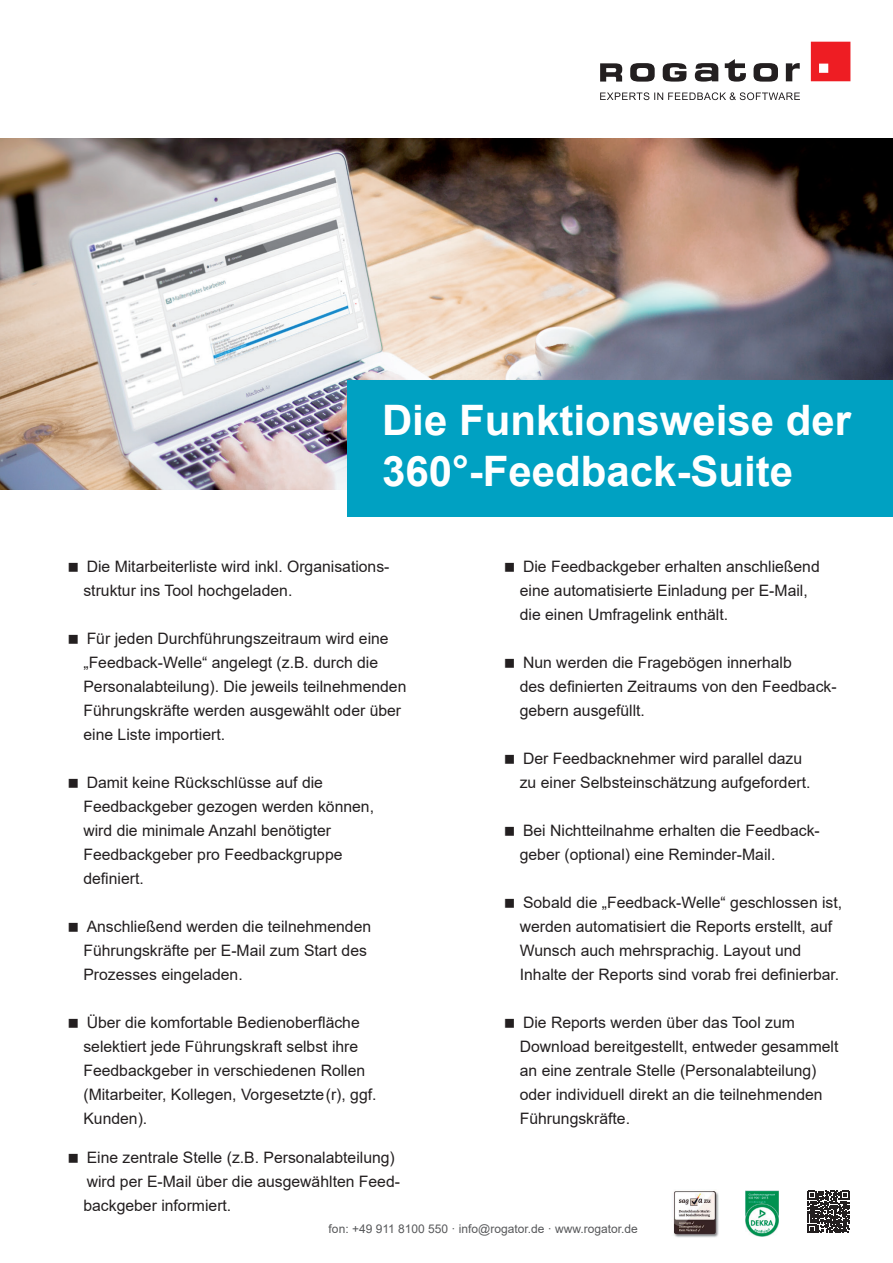
<style>
.page{position:relative;width:893px;height:1263px;background:#fff}
.page>*{position:absolute;margin:0;border:0;box-sizing:border-box;transform-origin:0 0}
.t1{font:700 42px/50.4px "Arial";color:#fff}
.t2{font:15.75px/24px "Arial";color:#231f20}
.t3{font:12px "Arial";color:#57585a}
</style>
<div class="page">
<img style="left:0;top:138px;width:893px;height:351px">
<div style="left:347px;top:381px;width:546px;height:136px;background:#00a1c2"></div>
<img style="left:746px;top:1190px;width:32px;height:46px">
<img style="left:673px;top:1191px;width:46px;height:47px">
<svg style="left:807px;top:1191px;width:42px;height:42px"></svg>
<svg style="left:630px;top:63px;width:25px;height:19px"></svg>
<svg style="left:725px;top:59px;width:21px;height:23px"></svg>
<svg style="left:753px;top:63px;width:25px;height:19px"></svg>
<svg style="left:786px;top:63px;width:14px;height:18px"></svg>
<svg style="left:600px;top:63px;width:22px;height:19px"></svg>
<svg style="left:695px;top:63px;width:23px;height:19px"></svg>
<svg style="left:663px;top:63px;width:23px;height:19px"></svg>
<div style="left:811px;top:42px;width:39px;height:39px;background:#ee1d23"></div>
<svg style="left:600px;top:92px;width:200px;height:8px"></svg>
<h1 class="t1" style="left:382px;top:396px;width:471px">Die Funktionsweise der<br>360°-Feedback-Suite</h1>
<p class="t2" style="left:83px;top:554px;width:308px">Die Mitarbeiterliste wird inkl. Organisations&shy;struktur ins Tool hochgeladen.</p>
<p class="t2" style="left:83px;top:626px;width:325px">Für jeden Durchführungszeitraum wird eine „Feedback-Welle“ angelegt (z.B. durch die Personalabteilung). Die jeweils teilnehmenden Führungskräfte werden ausgewählt oder über eine Liste importiert.</p>
<p class="t2" style="left:83px;top:770px;width:292px">Damit keine Rückschlüsse auf die<br>Feedbackgeber gezogen werden können, wird die minimale Anzahl benötigter<br>Feedbackgeber pro Feedbackgruppe definiert.</p>
<p class="t2" style="left:83px;top:914px;width:289px">Anschließend werden die teilnehmenden<br>Führungskräfte per E-Mail zum Start des<br>Prozesses eingeladen.</p>
<p class="t2" style="left:83px;top:1010px;width:295px">Über die komfortable Bedienoberfläche selektiert jede Führungskraft selbst ihre Feedbackgeber in verschiedenen Rollen (Mitarbeiter, Kollegen, Vorgesetzte(r), ggf.<br>Kunden).</p>
<p class="t2" style="left:83px;top:1145px;width:318px">Eine zentrale Stelle (z.B. Personalabteilung) wird per E-Mail über die ausgewählten Feed&shy;backgeber informiert.</p>
<p class="t2" style="left:520px;top:554px;width:302px">Die Feedbackgeber erhalten anschließend eine automatisierte Einladung per E-Mail, die einen Umfragelink enthält.</p>
<p class="t2" style="left:520px;top:650px;width:318px">Nun werden die Fragebögen innerhalb<br>des definierten Zeitraums von den Feedback&shy;gebern ausgefüllt.</p>
<p class="t2" style="left:520px;top:746px;width:292px">Der Feedbacknehmer wird parallel dazu zu einer Selbsteinschätzung aufgefordert.</p>
<p class="t2" style="left:520px;top:818px;width:302px">Bei Nichtteilnahme erhalten die Feedback&shy;geber (optional) eine Reminder-Mail.</p>
<p class="t2" style="left:520px;top:891px;width:324px">Sobald die „Feedback-Welle“ geschlossen ist, werden automatisiert die Reports erstellt, auf Wunsch auch mehrsprachig. Layout und Inhalte der Reports sind vorab frei definierbar.</p>
<p class="t2" style="left:520px;top:1011px;width:320px">Die Reports werden über das Tool zum Download bereitgestellt, entweder gesammelt an eine zentrale Stelle (Personalabteilung) oder individuell direkt an die teilnehmenden Führungskräfte.</p>
<p class="t3" style="left:329px;top:1220px;width:311px">fon: +49 911 8100 550 · info@rogator.de · www.rogator.de</p>
</div>
